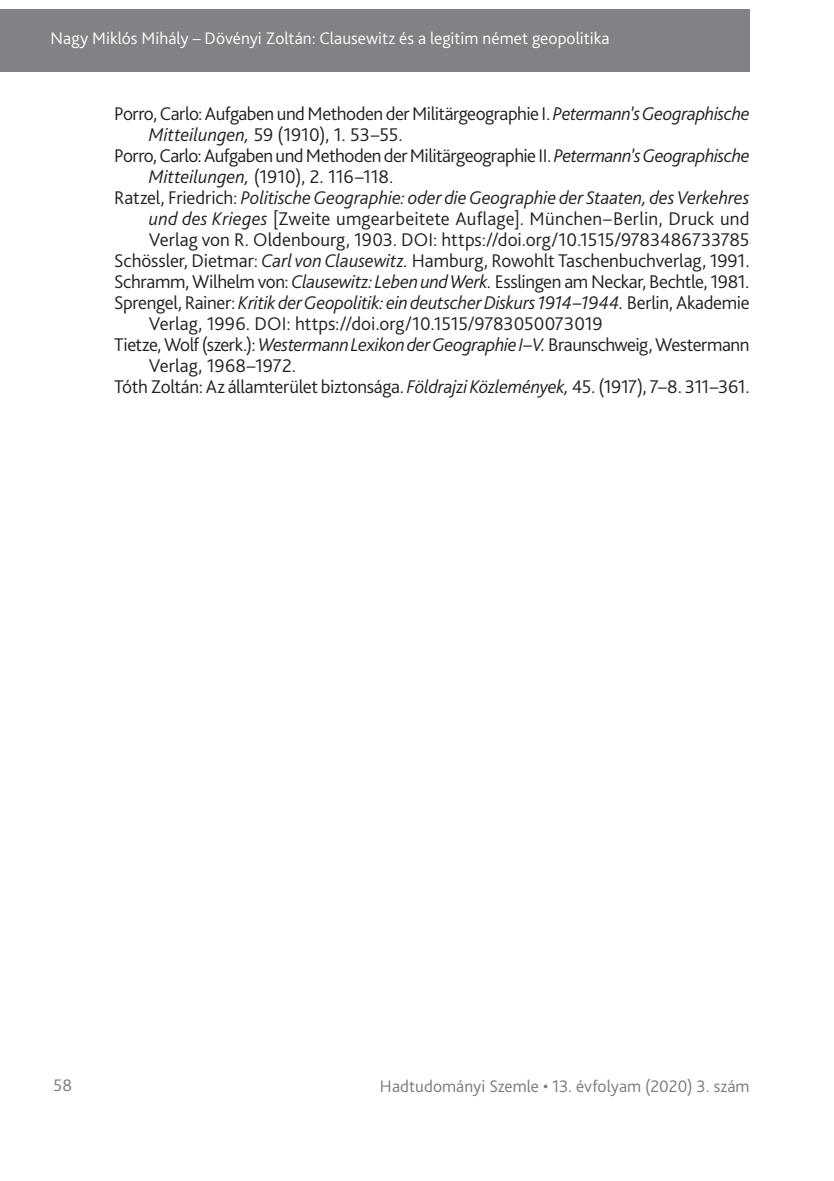
<style>
.page{position:relative;width:834px;height:1181px;background:#fff}
.page>*{position:absolute;margin:0;border:0;box-sizing:border-box;transform-origin:0 0}
.t1{font:300 19.25px "Bliss Pro";letter-spacing:-.015em;color:#231f20}
.t2{font:italic 300 19.25px "Bliss Pro";letter-spacing:-.01em;color:#231f20}
.t3{font:300 19.25px "Bliss Pro";letter-spacing:.005em;color:#231f20}
.t4{font:300 19.25px "Bliss Pro";letter-spacing:.01em;color:#231f20}
.t5{font:300 17.5px "Bliss Pro";letter-spacing:.005em;color:#fff}
.t6{font:300 17.5px "Bliss Pro";letter-spacing:.005em;color:#767a7c}
.s1{font-style:italic}
.s2{font-style:normal}
</style>
<div class="page">
<div style="left:0;top:9px;width:749px;height:63px;background:#808285"></div>
<p class="t5" style="left:51px;top:27px;width:560px">Nagy Miklós Mihály – Dövényi Zoltán: Clausewitz és a legitim német geopolitika</p>
<p class="t1" style="left:114px;top:102px;width:637px">Porro, Carlo: Aufgaben und Methoden der Militärgeographie I. <span class="s1">Petermann’s Geographische</span></p>
<p class="t1" style="left:149px;top:123px;width:255px"><span class="s1">Mitteilungen,</span> 59 (1910), 1. 53–55.</p>
<p class="t1" style="left:114px;top:144px;width:637px">Porro, Carlo: Aufgaben und Methoden der Militärgeographie II.<span class="s1">Petermann’s Geographische</span></p>
<p class="t1" style="left:149px;top:165px;width:246px"><span class="s1">Mitteilungen,</span> (1910), 2. 116–118.</p>
<p class="t2" style="left:114px;top:186px;width:636px"><span class="s2">Ratzel, Friedrich:</span> Politische Geographie: oder die Geographie der Staaten, des Verkehres</p>
<p class="t4" style="left:149px;top:207px;width:602px"><span class="s1">und des Krieges</span> [Zweite umgearbeitete Auflage]. München–Berlin, Druck und</p>
<p class="t3" style="left:149px;top:228px;width:602px">Verlag von R. Oldenbourg, 1903. DOI: https://doi.org/10.1515/9783486733785</p>
<p class="t1" style="left:114px;top:249px;width:637px">Schössler, Dietmar: <span class="s1">Carl von Clausewitz.</span> Hamburg, Rowohlt Taschenbuchverlag, 1991.</p>
<p class="t1" style="left:114px;top:270px;width:636px">Schramm, Wilhelm von: <span class="s1">Clausewitz: Leben und Werk.</span> Esslingen am Neckar, Bechtle, 1981.</p>
<p class="t2" style="left:114px;top:291px;width:636px"><span class="s2">Sprengel, Rainer:</span> Kritik der Geopolitik: ein deutscher Diskurs 1914–1944. <span class="s2">Berlin, Akademie</span></p>
<p class="t3" style="left:149px;top:312px;width:455px">Verlag, 1996. DOI: https://doi.org/10.1515/9783050073019</p>
<p class="t1" style="left:114px;top:333px;width:636px">Tietze, Wolf (szerk.): <span class="s1">Westermann Lexikon der Geographie I–V.</span>Braunschweig, Westermann</p>
<p class="t1" style="left:149px;top:354px;width:148px">Verlag, 1968–1972.</p>
<p class="t1" style="left:114px;top:375px;width:636px">Tóth Zoltán: Az államterület biztonsága. <span class="s1">Földrajzi Közlemények,</span> 45. (1917), 7–8. 311–361.</p>
<p class="t6" style="left:53px;top:1074px;width:20px">58</p>
<p class="t6" style="left:380px;top:1075px;width:371px">Hadtudományi Szemle • 13. évfolyam (2020) 3. szám</p>
</div>
